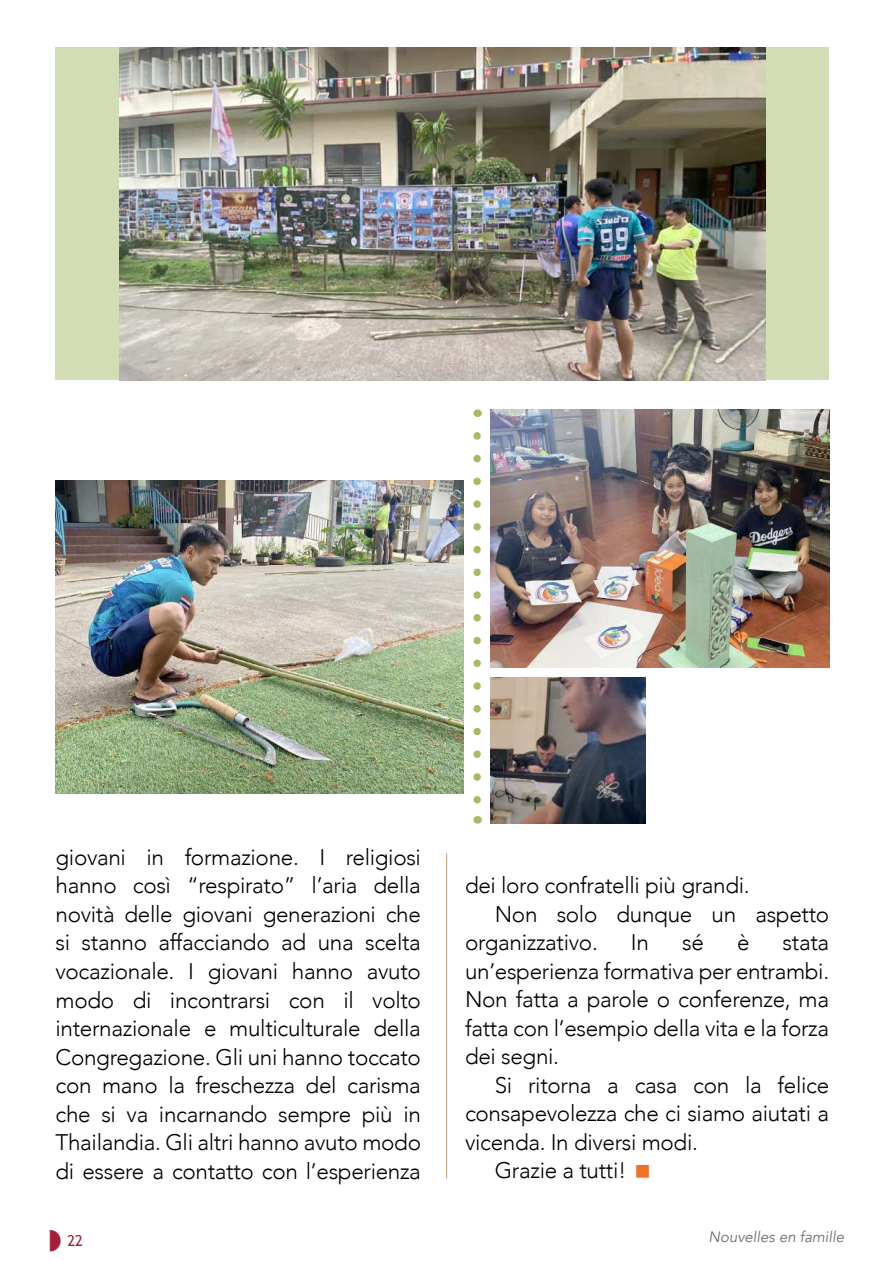
<style>
.page{position:relative;width:893px;height:1263px;background:#fff}
.page>*{position:absolute;margin:0;border:0;box-sizing:border-box;transform-origin:0 0}
.t1{font:300 22.5px/28.5px "Avenir";letter-spacing:-.015em;color:#000;text-align:justify}
.t2{font:italic 15px "Avenir";color:#6d6e71}
.t3{font:15px "Trebuchet MS";color:#a2203a}
</style>
<div class="page">
<div style="left:56px;top:47px;width:773px;height:333px;background:#d3ddb5"></div>
<img style="left:119px;top:47px;width:646px;height:333px">
<img style="left:491px;top:409px;width:338px;height:259px">
<img style="left:55px;top:480px;width:408px;height:314px">
<svg style="left:473px;top:436px;width:8px;height:368px"></svg>
<hr style="left:446px;top:853px;width:1px;height:325px;background:#c29b78">
<img style="left:491px;top:677px;width:154px;height:147px">
<p class="t1" style="left:56px;top:843px;width:367px">giovani in formazione. I religiosi hanno così “respirato” l’aria della novità delle giovani generazioni che si stanno affacciando ad una scelta vocazionale. I giovani hanno avuto modo di incontrarsi con il volto internazionale e multiculturale della Congregazione. Gli uni hanno toccato con mano la freschezza del carisma che si va incarnando sempre più in Thailandia. Gli altri hanno avuto modo di essere a contatto con l’esperienza</p>
<p class="t1" style="left:465px;top:871px;width:286px">dei loro confratelli più grandi.</p>
<p class="t1" style="left:495px;top:900px;width:336px">Non solo dunque un aspetto</p>
<p class="t1" style="left:465px;top:928px;width:134px">organizzativo.</p>
<p class="t1" style="left:631px;top:928px;width:20px">In</p>
<p class="t1" style="left:682px;top:928px;width:23px">sé</p>
<p class="t1" style="left:737px;top:928px;width:14px">è</p>
<p class="t1" style="left:465px;top:928px;width:366px;text-indent:318px">stata un’esperienza formativa per entrambi.<br>Non fatta a parole o conferenze, ma fatta con l’esempio della vita e la forza dei segni.</p>
<p class="t1" style="left:495px;top:1071px;width:336px">Si ritorna a casa con la felice</p>
<p class="t1" style="left:465px;top:1099px;width:366px">consapevolezza che ci siamo aiutati a</p>
<p class="t1" style="left:465px;top:1128px;width:234px">vicenda. In diversi modi.</p>
<p class="t1" style="left:495px;top:1156px;width:133px">Grazie a tutti!</p>
<p class="t3" style="left:67px;top:1232px;width:17px">22</p>
<p class="t2" style="left:708px;top:1228px;width:137px">Nouvelles en famille</p>
</div>
